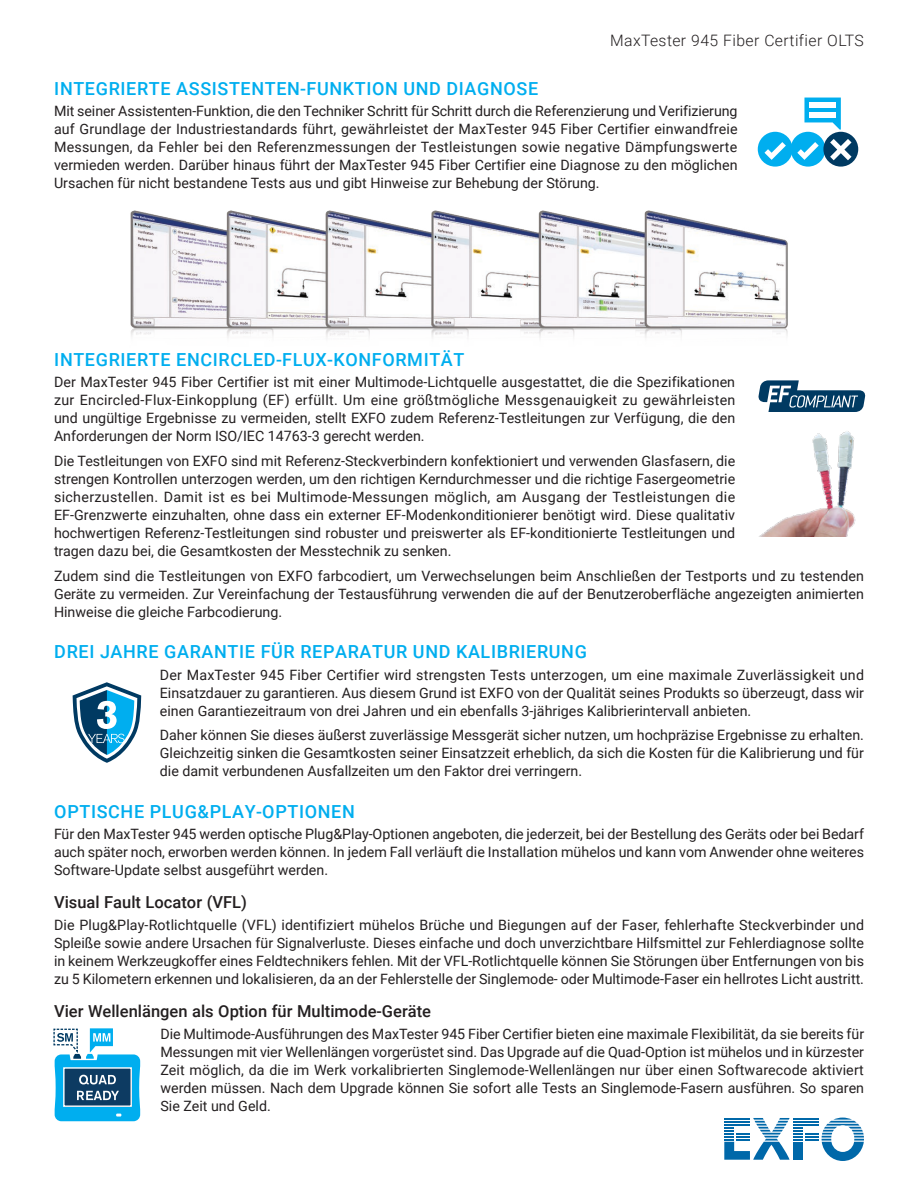
<style>
.page{position:relative;width:918px;height:1188px;background:#fff}
.page>*{position:absolute;margin:0;border:0;box-sizing:border-box;transform-origin:0 0}
.t1{font:500 18px "Roboto";letter-spacing:.035em;color:#00aeef}
.t2{font:500 16.5px "Roboto";color:#231f20}
.t3{font:300 15.75px "Roboto";letter-spacing:.025em;color:#231f20}
.t4{font:14.25px/18px "Roboto";color:#231f20;text-align:justify}
</style>
<div class="page">
<svg style="left:724px;top:1118px;width:140px;height:43px"></svg>
<hr style="left:724px;top:1124px;width:26px;height:2px;background:#0068a9">
<img style="left:130px;top:211px;width:658px;height:127px">
<svg style="left:73px;top:682px;width:68px;height:81px"></svg>
<svg style="left:53px;top:1028px;width:87px;height:93px"></svg>
<svg style="left:804px;top:98px;width:37px;height:32px"></svg>
<div style="left:758px;top:132px;width:35px;height:35px;background:#00aeef;border-radius:50%"></div>
<div style="left:791px;top:132px;width:34px;height:35px;background:#00aeef;border-radius:50%"></div>
<svg style="left:764px;top:142px;width:22px;height:18px"></svg>
<svg style="left:797px;top:142px;width:22px;height:18px"></svg>
<div style="left:823px;top:132px;width:35px;height:35px;background:#003a62;border-radius:50%"></div>
<svg style="left:830px;top:139px;width:22px;height:21px"></svg>
<div style="left:810px;top:103px;width:26px;height:5px;background:#fff"></div>
<div style="left:810px;top:112px;width:26px;height:5px;background:#fff"></div>
<svg style="left:759px;top:380px;width:106px;height:32px"></svg>
<img style="left:759px;top:431px;width:97px;height:106px">
<p class="t3" style="left:610px;top:30px;width:255px">MaxTester 945 Fiber Certifier OLTS</p>
<p class="t1" style="left:54px;top:76px;width:485px">INTEGRIERTE ASSISTENTEN-FUNKTION UND DIAGNOSE</p>
<p class="t4" style="left:54px;top:102px;width:685px">Mit seiner Assistenten-Funktion, die den Techniker Schritt für Schritt durch die Referenzierung und Verifizierung auf Grundlage der Industriestandards führt, gewährleistet der MaxTester 945 Fiber Certifier einwandfreie Messungen, da Fehler bei den Referenzmessungen der Testleistungen sowie negative Dämpfungswerte vermieden werden. Darüber hinaus führt der MaxTester 945 Fiber Certifier eine Diagnose zu den möglichen Ursachen für nicht bestandene Tests aus und gibt Hinweise zur Behebung der Störung.</p>
<p class="t1" style="left:54px;top:347px;width:412px">INTEGRIERTE ENCIRCLED-FLUX-KONFORMITÄT</p>
<p class="t4" style="left:54px;top:373px;width:683px">Der MaxTester 945 Fiber Certifier ist mit einer Multimode-Lichtquelle ausgestattet, die die Spezifikationen zur Encircled-Flux-Einkopplung (EF) erfüllt. Um eine größtmögliche Messgenauigkeit zu gewährleisten und ungültige Ergebnisse zu vermeiden, stellt EXFO zudem Referenz-Testleitungen zur Verfügung, die den Anforderungen der Norm ISO/IEC 14763-3 gerecht werden.</p>
<p class="t4" style="left:54px;top:451px;width:683px">Die Testleitungen von EXFO sind mit Referenz-Steckverbindern konfektioniert und verwenden Glasfasern, die strengen Kontrollen unterzogen werden, um den richtigen Kerndurchmesser und die richtige Fasergeometrie sicherzustellen. Damit ist es bei Multimode-Messungen möglich, am Ausgang der Testleistungen die EF-Grenzwerte einzuhalten, ohne dass ein externer EF-Modenkonditionierer benötigt wird. Diese qualitativ hochwertigen Referenz-Testleitungen sind robuster und preiswerter als EF-konditionierte Testleitungen und tragen dazu bei, die Gesamtkosten der Messtechnik zu senken.</p>
<p class="t4" style="left:54px;top:566px;width:812px">Zudem sind die Testleitungen von EXFO farbcodiert, um Verwechselungen beim Anschließen der Testports und zu testenden Geräte zu vermeiden. Zur Vereinfachung der Testausführung verwenden die auf der Benutzeroberfläche angezeigten animierten Hinweise die gleiche Farbcodierung.</p>
<p class="t1" style="left:54px;top:639px;width:534px">DREI JAHRE GARANTIE FÜR REPARATUR UND KALIBRIERUNG</p>
<p class="t4" style="left:160px;top:665px;width:706px">Der MaxTester 945 Fiber Certifier wird strengsten Tests unterzogen, um eine maximale Zuverlässigkeit und Einsatzdauer zu garantieren. Aus diesem Grund ist EXFO von der Qualität seines Produkts so überzeugt, dass wir einen Garantiezeitraum von drei Jahren und ein ebenfalls 3-jähriges Kalibrierintervall anbieten.</p>
<p class="t4" style="left:160px;top:726px;width:706px">Daher können Sie dieses äußerst zuverlässige Messgerät sicher nutzen, um hochpräzise Ergebnisse zu erhalten.<br>Gleichzeitig sinken die Gesamtkosten seiner Einsatzzeit erheblich, da sich die Kosten für die Kalibrierung und für die damit verbundenen Ausfallzeiten um den Faktor drei verringern.</p>
<p class="t1" style="left:54px;top:799px;width:302px">OPTISCHE PLUG&amp;PLAY-OPTIONEN</p>
<p class="t4" style="left:54px;top:824px;width:812px">Für den MaxTester 945 werden optische Plug&amp;Play-Optionen angeboten, die jederzeit, bei der Bestellung des Geräts oder bei Bedarf auch später noch, erworben werden können. In jedem Fall verläuft die Installation mühelos und kann vom Anwender ohne weiteres Software-Update selbst ausgeführt werden.</p>
<p class="t2" style="left:54px;top:891px;width:194px">Visual Fault Locator (VFL)</p>
<p class="t4" style="left:54px;top:915px;width:812px">Die Plug&amp;Play-Rotlichtquelle (VFL) identifiziert mühelos Brüche und Biegungen auf der Faser, fehlerhafte Steckverbinder und Spleiße sowie andere Ursachen für Signalverluste. Dieses einfache und doch unverzichtbare Hilfsmittel zur Fehlerdiagnose sollte in keinem Werkzeugkoffer eines Feldtechnikers fehlen. Mit der VFL-Rotlichtquelle können Sie Störungen über Entfernungen von bis zu 5 Kilometern erkennen und lokalisieren, da an der Fehlerstelle der Singlemode- oder Multimode-Faser ein hellrotes Licht austritt.</p>
<p class="t2" style="left:54px;top:1000px;width:379px">Vier Wellenlängen als Option für Multimode-Geräte</p>
<p class="t4" style="left:160px;top:1024px;width:705px">Die Multimode-Ausführungen des MaxTester 945 Fiber Certifier bieten eine maximale Flexibilität, da sie bereits für Messungen mit vier Wellenlängen vorgerüstet sind. Das Upgrade auf die Quad-Option ist mühelos und in kürzester Zeit möglich, da die im Werk vorkalibrierten Singlemode-Wellenlängen nur über einen Softwarecode aktiviert werden müssen. Nach dem Upgrade können Sie sofort alle Tests an Singlemode-Fasern ausführen. So sparen Sie Zeit und Geld.</p>
</div>
